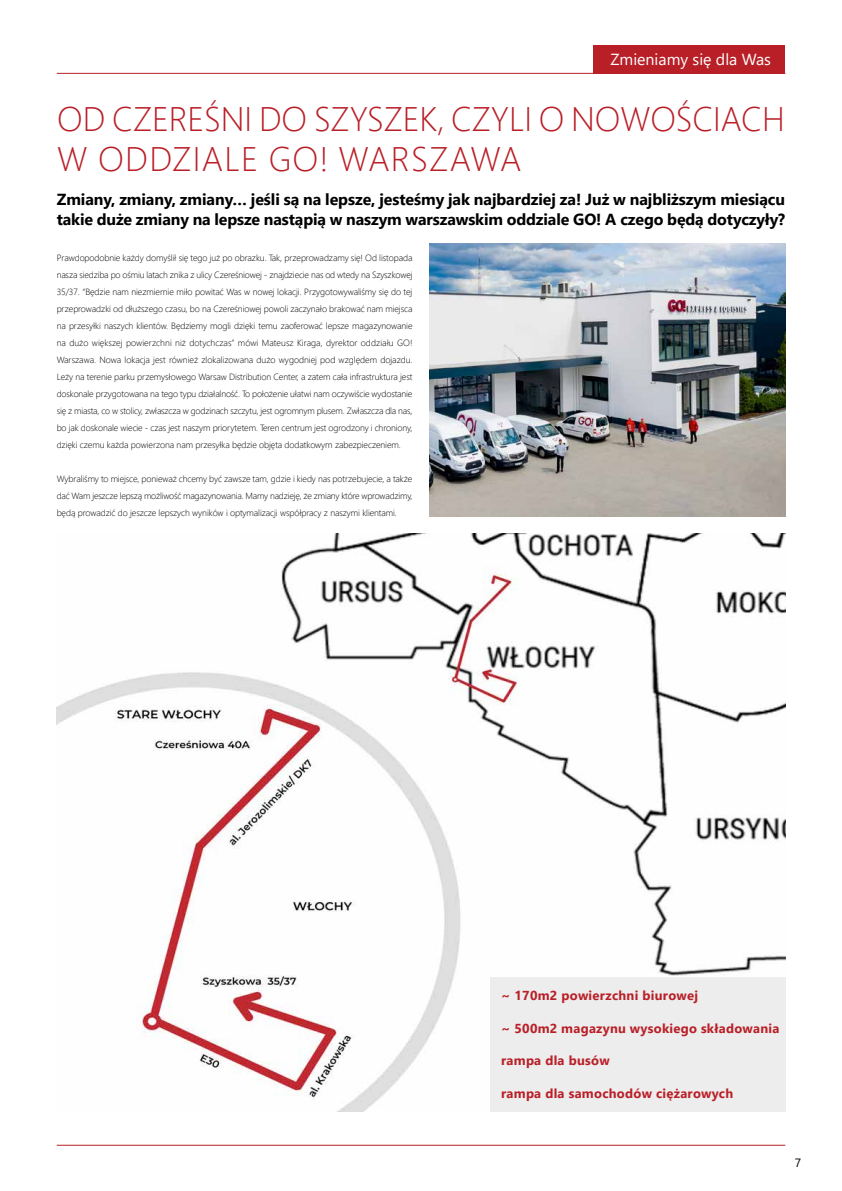
<style>
.page{position:relative;width:842px;height:1191px;background:#fff}
.page>*{position:absolute;margin:0;border:0;box-sizing:border-box;transform-origin:0 0}
.t1{font:300 34px/40.8px "Segoe UI";letter-spacing:-.005em;color:#b91f27}
.t2{font:700 16px/19.8px "Segoe UI";letter-spacing:-.005em;color:#000}
.t3{font:16px "Segoe UI";color:#fff}
.t4{font:700 13px "Segoe UI";letter-spacing:.02em;color:#b91f27}
.t5{font:12px "Segoe UI";color:#000}
.t6{font:300 9px/17px "Segoe UI";letter-spacing:-.01em;color:#000;text-align:justify}
</style>
<div class="page">
<hr style="left:57px;top:1144px;width:728px;height:1px;background:#b91f27">
<hr style="left:57px;top:73px;width:728px;height:1px;background:#b91f27">
<div style="left:593px;top:45px;width:192px;height:29px;background:#b91f27"></div>
<img style="left:57px;top:533px;width:728px;height:578px">
<img style="left:429px;top:244px;width:356px;height:272px">
<div style="left:490px;top:977px;width:295px;height:134px;background:#ededed"></div>
<h2 class="t3" style="left:610px;top:45px;width:162px">Zmieniamy się dla Was</h2>
<h1 class="t1" style="left:57px;top:95px;width:729px">OD CZEREŚNI DO SZYSZEK, CZYLI O NOWOŚCIACH<br>W ODDZIALE GO! WARSZAWA</h1>
<h2 class="t2" style="left:57px;top:188px;width:730px">Zmiany, zmiany, zmiany… jeśli są na lepsze, jesteśmy jak najbardziej za! Już w najbliższym miesiącu takie duże zmiany na lepsze nastąpią w naszym warszawskim oddziale GO! A czego będą dotyczyły?</h2>
<p class="t6" style="left:57px;top:248px;width:357px">Prawdopodobnie każdy domyślił się tego już po obrazku. Tak, przeprowadzamy się! Od listopada nasza siedziba po ośmiu latach znika z ulicy Czereśniowej - znajdziecie nas od wtedy na Szyszkowej 35/37. “Będzie nam niezmiernie miło powitać Was w nowej lokacji. Przygotowywaliśmy się do tej przeprowadzki od dłuższego czasu, bo na Czereśniowej powoli zaczynało brakować nam miejsca na przesyłki naszych klientów. Będziemy mogli dzięki temu zaoferować lepsze magazynowanie na dużo większej powierzchni niż dotychczas” mówi Mateusz Kiraga, dyrektor oddziału GO!<br>Warszawa. Nowa lokacja jest również zlokalizowana dużo wygodniej pod względem dojazdu.<br>Leży na terenie parku przemysłowego Warsaw Distribution Center, a zatem cała infrastruktura jest doskonale przygotowana na tego typu działalność. To położenie ułatwi nam oczywiście wydostanie się z miasta, co w stolicy, zwłaszcza w godzinach szczytu, jest ogromnym plusem. Zwłaszcza dla nas, bo jak doskonale wiecie - czas jest naszym priorytetem. Teren centrum jest ogrodzony i chroniony, dzięki czemu każda powierzona nam przesyłka będzie objęta dodatkowym zabezpieczeniem.</p>
<p class="t6" style="left:57px;top:469px;width:357px">Wybraliśmy to miejsce, ponieważ chcemy być zawsze tam, gdzie i kiedy nas potrzebujecie, a także dać Wam jeszcze lepszą możliwość magazynowania. Mamy nadzieję, że zmiany które wprowadzimy, będą prowadzić do jeszcze lepszych wyników i optymalizacji współpracy z naszymi klientami.</p>
<h3 class="t4" style="left:501px;top:983px;width:198px">~ 170m2 powierzchni biurowej</h3>
<h3 class="t4" style="left:501px;top:1016px;width:280px">~ 500m2 magazynu wysokiego składowania</h3>
<h3 class="t4" style="left:501px;top:1048px;width:110px">rampa dla busów</h3>
<h3 class="t4" style="left:501px;top:1081px;width:234px">rampa dla samochodów ciężarowych</h3>
<h3 class="t5" style="left:795px;top:1151px;width:8px">7</h3>
</div>
